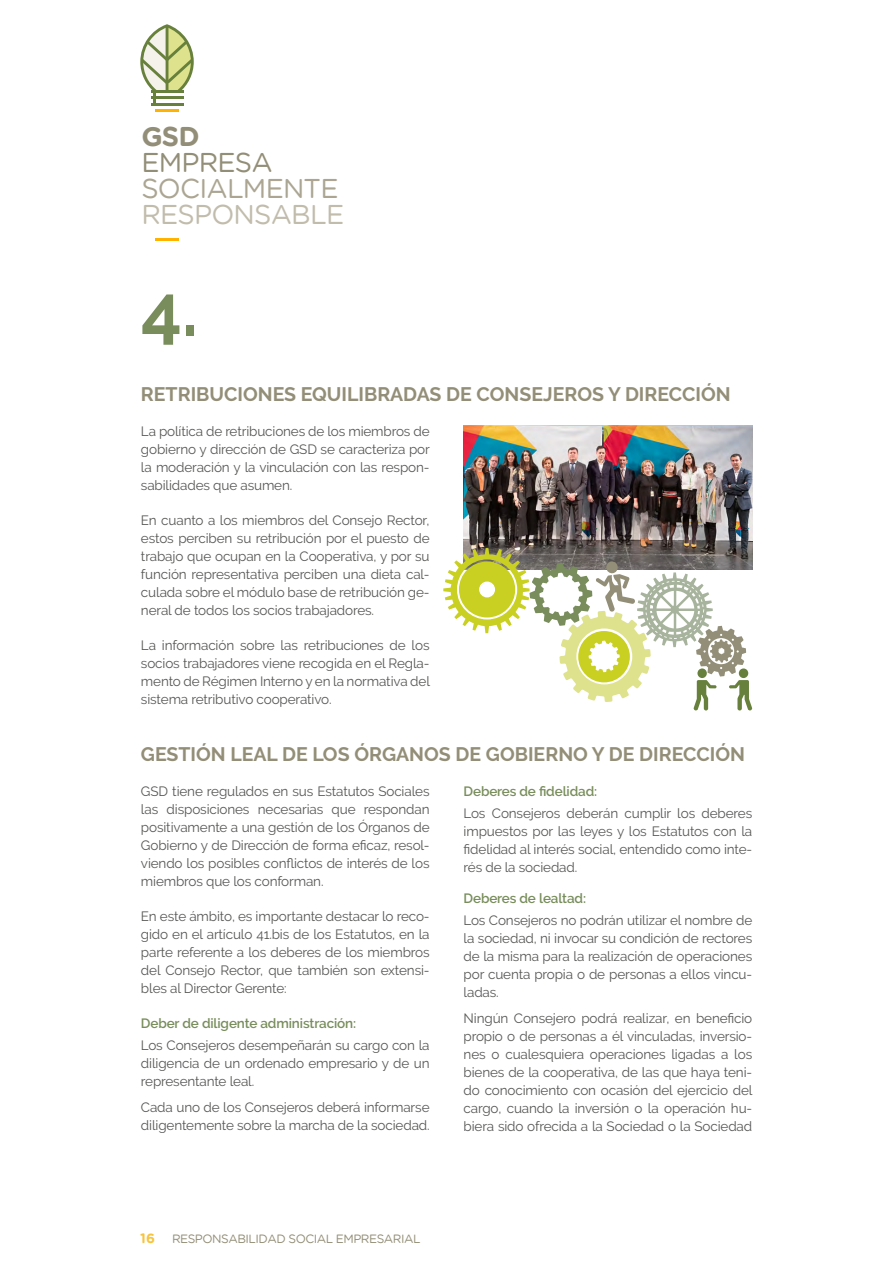
<style>
.page{position:relative;width:893px;height:1263px;background:#fff}
.page>*{position:absolute;margin:0;border:0;box-sizing:border-box;transform-origin:0 0}
.t1{font:700 72px "Raleway";color:#788d5b}
.t2{font:27.15px "Gotham Rounded";letter-spacing:-.03em;color:#aba592}
.t3{font:27.15px "Gotham Rounded";letter-spacing:-.03em;color:#c1bcac}
.t4{font:27.15px "Gotham Rounded";letter-spacing:-.03em;color:#938e77}
.t5{font:700 27.15px "Gotham Rounded";color:#938e77}
.t6{font:700 19.5px "Raleway";color:#938e77}
.t7{font:13.5px/18px "Raleway";letter-spacing:-.01em;color:#575756;text-align:justify}
.t8{font:600 13.5px "Raleway";letter-spacing:-.01em;color:#788d5b}
.t9{font:700 13.5px "Gotham Rounded";color:#f7c43d}
.t10{font:12px "Gotham Rounded";letter-spacing:-.04em;color:#938e77}
</style>
<div class="page">
<hr style="left:151px;top:103px;width:32px;height:3px;background:#67813c">
<hr style="left:155px;top:109px;width:24px;height:3px;background:#ffb300">
<svg style="left:140px;top:24px;width:54px;height:80px"></svg>
<hr style="left:155px;top:238px;width:24px;height:3px;background:#ffb300">
<img style="left:464px;top:425px;width:289px;height:145px">
<svg style="left:443px;top:548px;width:309px;height:163px"></svg>
<h2 class="t5" style="left:141px;top:121px;width:60px">GSD</h2>
<h2 class="t4" style="left:141px;top:147px;width:133px">EMPRESA</h2>
<h2 class="t2" style="left:141px;top:173px;width:199px">SOCIALMENTE</h2>
<h2 class="t3" style="left:141px;top:199px;width:204px">RESPONSABLE</h2>
<h1 class="t1" style="left:141px;top:269px;width:59px">4.</h1>
<h3 class="t6" style="left:141px;top:383px;width:591px">RETRIBUCIONES EQUILIBRADAS DE CONSEJEROS Y DIRECCIÓN</h3>
<p class="t7" style="left:141px;top:422px;width:290px">La política de retribuciones de los miembros de gobierno y dirección de GSD se caracteriza por la moderación y la vinculación con las respon&shy;sabilidades que asumen.</p>
<p class="t7" style="left:141px;top:511px;width:290px">En cuanto a los miembros del Consejo Rector, estos perciben su retribución por el puesto de trabajo que ocupan en la Cooperativa, y por su función representativa perciben una dieta cal&shy;culada sobre el módulo base de retribución ge&shy;neral de todos los socios trabajadores.</p>
<p class="t7" style="left:141px;top:636px;width:291px">La información sobre las retribuciones de los socios trabajadores viene recogida en el Regla&shy;mento de Régimen Interno y en la normativa del sistema retributivo cooperativo.</p>
<h3 class="t6" style="left:141px;top:743px;width:605px">GESTIÓN LEAL DE LOS ÓRGANOS DE GOBIERNO Y DE DIRECCIÓN</h3>
<p class="t7" style="left:141px;top:782px;width:290px">GSD tiene regulados en sus Estatutos Sociales las disposiciones necesarias que respondan positivamente a una gestión de los Órganos de Gobierno y de Dirección de forma eficaz, resol&shy;viendo los posibles conflictos de interés de los miembros que los conforman.</p>
<p class="t7" style="left:141px;top:907px;width:290px">En este ámbito, es importante destacar lo reco&shy;gido en el artículo 41.bis de los Estatutos, en la parte referente a los deberes de los miembros del Consejo Rector, que también son extensi&shy;bles al Director Gerente:</p>
<p class="t8" style="left:141px;top:1015px;width:217px">Deber de diligente administración:</p>
<p class="t7" style="left:141px;top:1036px;width:290px">Los Consejeros desempeñarán su cargo con la diligencia de un ordenado empresario y de un representante leal.</p>
<p class="t7" style="left:141px;top:1098px;width:290px">Cada uno de los Consejeros deberá informarse diligentemente sobre la marcha de la sociedad.</p>
<p class="t8" style="left:464px;top:783px;width:135px">Deberes de fidelidad:</p>
<p class="t7" style="left:464px;top:804px;width:290px">Los Consejeros deberán cumplir los deberes impuestos por las leyes y los Estatutos con la fidelidad al interés social, entendido como inte&shy;rés de la sociedad.</p>
<p class="t8" style="left:464px;top:890px;width:124px">Deberes de lealtad:</p>
<p class="t7" style="left:464px;top:911px;width:290px">Los Consejeros no podrán utilizar el nombre de la sociedad, ni invocar su condición de rectores de la misma para la realización de operaciones por cuenta propia o de personas a ellos vincu&shy;ladas.</p>
<p class="t7" style="left:464px;top:1009px;width:291px">Ningún Consejero podrá realizar, en beneficio propio o de personas a él vinculadas, inversio&shy;nes o cualesquiera operaciones ligadas a los bienes de la cooperativa, de las que haya teni&shy;do conocimiento con ocasión del ejercicio del cargo, cuando la inversión o la operación hu&shy;biera sido ofrecida a la Sociedad o la Sociedad</p>
<p class="t9" style="left:140px;top:1230px;width:16px">16</p>
<p class="t10" style="left:172px;top:1232px;width:250px">RESPONSABILIDAD SOCIAL EMPRESARIAL</p>
</div>
